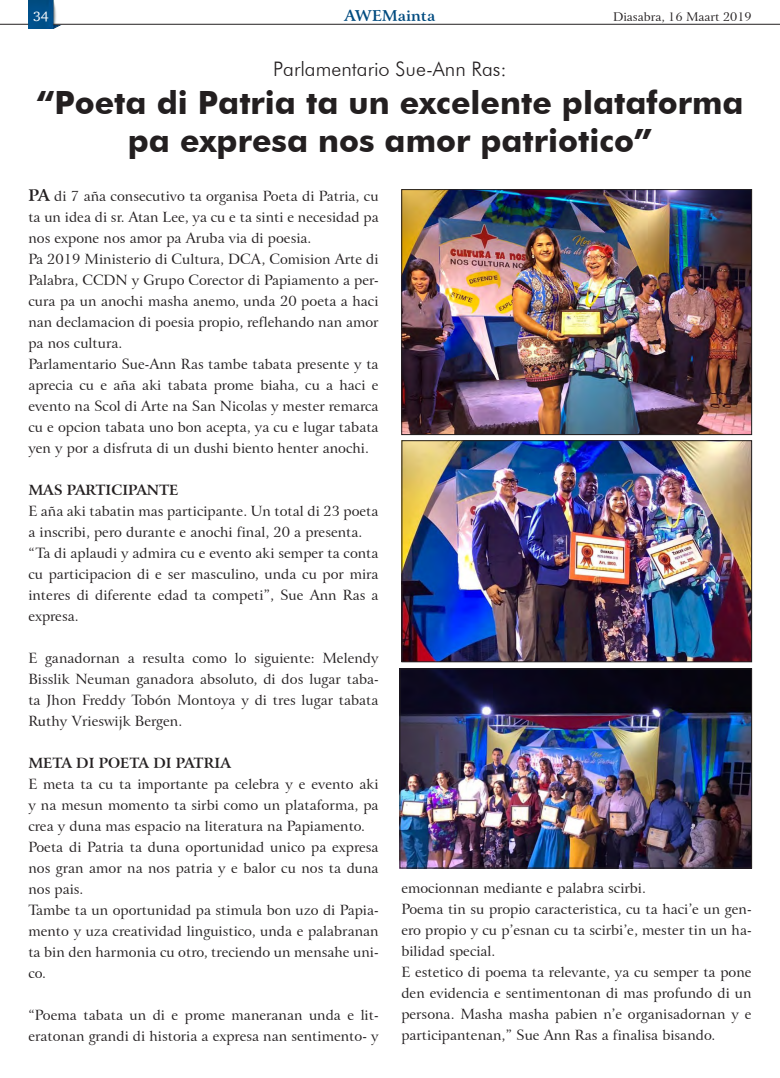
<style>
.page{position:relative;width:780px;height:1078px;background:#fff}
.page>*{position:absolute;margin:0;border:0;box-sizing:border-box;transform-origin:0 0}
.Normal__Web{font:700 32px/38.4px "Futura BT";color:#231f20;text-align:center}
.Normal__Web-2{font:300 20px "Futura BT";color:#231f20}
.t1{font:700 15px "Arrus BT";color:#004b80}
.Body_Text_14{font:14px/21px "Arrus BT";color:#231f20;text-align:justify}
.Body_Text_14-2{font:700 14px "Arrus BT";color:#231f20}
.t2{font:14px "Charter ITCTT";color:#fff}
.t3{font:12px "Arrus BT";color:#231f20}
.s1{font-weight:700;font-size:16px}
</style>
<div class="page">
<img style="left:28px;top:0;width:33px;height:28px">
<svg style="left:0;top:24px;width:28px;height:1px"></svg>
<hr style="left:53px;top:24px;width:727px;height:1px;background:#231f20">
<img style="left:401px;top:670px;width:348px;height:196px">
<div style="left:399px;top:668px;width:352px;height:200px;border:1px solid #231f20"></div>
<img style="left:403px;top:442px;width:346px;height:218px">
<div style="left:401px;top:440px;width:350px;height:222px;border:1px solid #231f20"></div>
<img style="left:403px;top:191px;width:346px;height:242px">
<div style="left:401px;top:189px;width:350px;height:246px;border:1px solid #231f20"></div>
<p class="t2" style="left:33px;top:7px;width:17px">34</p>
<p class="t1" style="left:344px;top:7px;width:92px">AWEMainta</p>
<p class="t3" style="left:613px;top:9px;width:140px">Diasabra, 16 Maart 2019</p>
<p class="Normal__Web-2" style="left:273px;top:56px;width:235px">Parlamentario Sue-Ann Ras:</p>
<p class="Normal__Web" style="left:36px;top:83px;width:708px">“Poeta di Patria ta un excelente plataforma pa expresa nos amor patriotico”</p>
<p class="Body_Text_14" style="left:28px;top:185px;width:352px"><span class="s1">PA</span> di 7 aña consecutivo ta organisa Poeta di Patria, cu ta un idea di sr. Atan Lee, ya cu e ta sinti e necesidad pa nos expone nos amor pa Aruba via di poesia.</p>
<p class="Body_Text_14" style="left:28px;top:248px;width:352px">Pa 2019 Ministerio di Cultura, DCA, Comision Arte di Palabra, CCDN y Grupo Corector di Papiamento a per&shy;cura pa un anochi masha anemo, unda 20 poeta a haci nan declamacion di poesia propio, reflehando nan amor pa nos cultura.</p>
<p class="Body_Text_14" style="left:28px;top:353px;width:352px">Parlamentario Sue-Ann Ras tambe tabata presente y ta aprecia cu e aña aki tabata prome biaha, cu a haci e evento na Scol di Arte na San Nicolas y mester remarca cu e opcion tabata uno bon acepta, ya cu e lugar tabata yen y por a disfruta di un dushi biento henter anochi.</p>
<p class="Body_Text_14-2" style="left:28px;top:481px;width:152px">MAS PARTICIPANTE</p>
<p class="Body_Text_14" style="left:28px;top:500px;width:352px">E aña aki tabatin mas participante. Un total di 23 poeta a inscribi, pero durante e anochi final, 20 a presenta.</p>
<p class="Body_Text_14" style="left:28px;top:542px;width:352px">“Ta di aplaudi y admira cu e evento aki semper ta conta cu participacion di e ser masculino, unda cu por mira interes di diferente edad ta competi”, Sue Ann Ras a expresa.</p>
<p class="Body_Text_14" style="left:28px;top:647px;width:352px">E ganadornan a resulta como lo siguiente: Melendy Bisslik Neuman ganadora absoluto, di dos lugar taba&shy;ta Jhon Freddy Tobón Montoya y di tres lugar tabata Ruthy Vrieswijk Bergen.</p>
<p class="Body_Text_14-2" style="left:28px;top:754px;width:204px">META DI POETA DI PATRIA</p>
<p class="Body_Text_14" style="left:28px;top:773px;width:352px">E meta ta cu ta importante pa celebra y e evento aki y na mesun momento ta sirbi como un plataforma, pa crea y duna mas espacio na literatura na Papiamento.</p>
<p class="Body_Text_14" style="left:28px;top:836px;width:352px">Poeta di Patria ta duna oportunidad unico pa expresa nos gran amor na nos patria y e balor cu nos ta duna nos pais.</p>
<p class="Body_Text_14" style="left:28px;top:899px;width:352px">Tambe ta un oportunidad pa stimula bon uzo di Papia&shy;mento y uza creatividad linguistico, unda e palabranan ta bin den harmonia cu otro, treciendo un mensahe uni&shy;co.</p>
<p class="Body_Text_14" style="left:28px;top:1004px;width:352px">“Poema tabata un di e prome maneranan unda e lit&shy;eratonan grandi di historia a expresa nan sentimento- y</p>
<p class="Body_Text_14" style="left:401px;top:877px;width:246px">emocionnan mediante e palabra scirbi.</p>
<p class="Body_Text_14" style="left:401px;top:898px;width:352px">Poema tin su propio caracteristica, cu ta haci’e un gen&shy;ero propio y cu p’esnan cu ta scirbi’e, mester tin un ha&shy;bilidad special.</p>
<p class="Body_Text_14" style="left:401px;top:961px;width:352px">E estetico di poema ta relevante, ya cu semper ta pone den evidencia e sentimentonan di mas profundo di un persona. Masha masha pabien n’e organisadornan y e participantenan,” Sue Ann Ras a finalisa bisando.</p>
</div>
